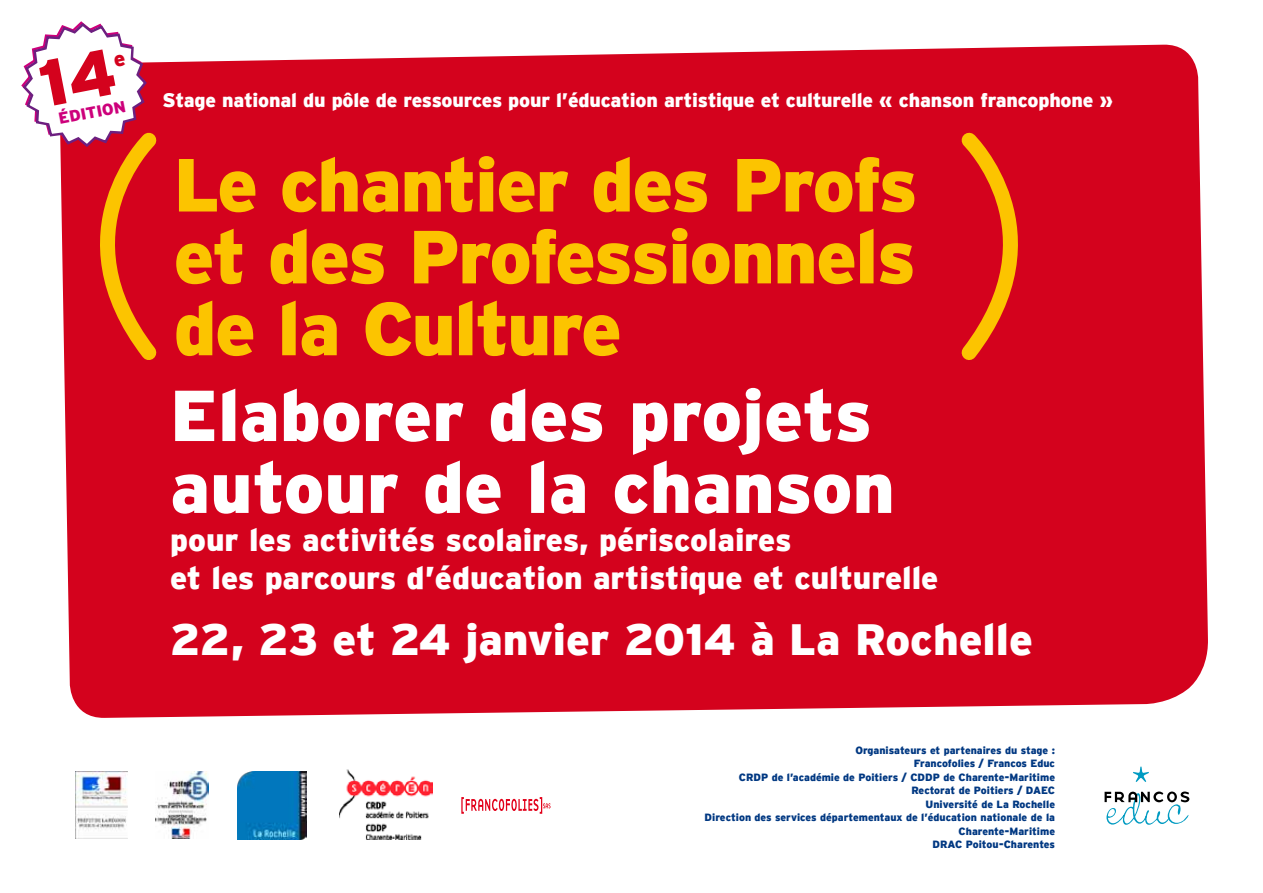
<style>
.page{position:relative;width:1263px;height:893px;background:#fff}
.page>*{position:absolute;margin:0;border:0;box-sizing:border-box;transform-origin:0 0}
.t1{font:900 75px/71.8px "Interstate";letter-spacing:-.02em;color:#fcc400;text-align:justify}
.t2{font:900 71.85px/71.8px "Interstate";color:#fff}
.t3{font:900 43.8px "Interstate";color:#fff}
.t4{font:900 31.5px/37.8px "Interstate";color:#fff}
.t5{font:900 19.5px "Interstate";letter-spacing:-.01em;color:#fff}
.t6{font:900 16.05px "Interstate";color:#cd007b}
.t7{font:900 10.5px/13.5px "Interstate";color:#003882;text-align:right}
</style>
<div class="page">
<div style="left:64px;top:44px;width:1144px;height:674px;background:#d4021d"></div>
<svg style="left:948px;top:125px;width:114px;height:249px;background:#d91b19"></svg>
<img style="left:237px;top:771px;width:69px;height:68px">
<img style="left:155px;top:772px;width:54px;height:66px">
<svg style="left:461px;top:797px;width:89px;height:17px"></svg>
<img style="left:339px;top:770px;width:93px;height:69px">
<svg style="left:1133px;top:767px;width:16px;height:15px"></svg>
<svg style="left:1104px;top:791px;width:85px;height:34px"></svg>
<img style="left:76px;top:771px;width:52px;height:67px">
<svg style="left:21px;top:21px;width:149px;height:353px"></svg>
<h3 class="t6" style="left:57px;top:110px;width:69px;rotate:-11deg">édition</h3>
<h3 class="t5" style="left:163px;top:89px;width:952px">Stage national du pôle de ressources pour l’éducation artistique et culturelle « chanson francophone »</h3>
<h1 class="t1" style="left:174px;top:148px;width:745px">Le chantier des Profs et des Professionnels de la Culture</h1>
<h2 class="t2" style="left:170px;top:379px;width:726px">Elaborer des projets autour de la chanson</h2>
<h3 class="t4" style="left:170px;top:521px;width:770px">pour les activités scolaires, périscolaires<br>et les parcours d’éducation artistique et culturelle</h3>
<h3 class="t3" style="left:170px;top:615px;width:864px">22, 23 et 24 janvier 2014 à La Rochelle</h3>
<p class="t7" style="left:705px;top:743px;width:352px">Organisateurs et partenaires du stage :<br>Francofolies / Francos Educ<br>CRDP de l’académie de Poitiers / CDDP de Charente-Maritime Rectorat de Poitiers / DAEC<br>Université de La Rochelle<br>Direction des services départementaux de l’éducation nationale de la Charente-Maritime<br>DRAC Poitou-Charentes</p>
</div>
